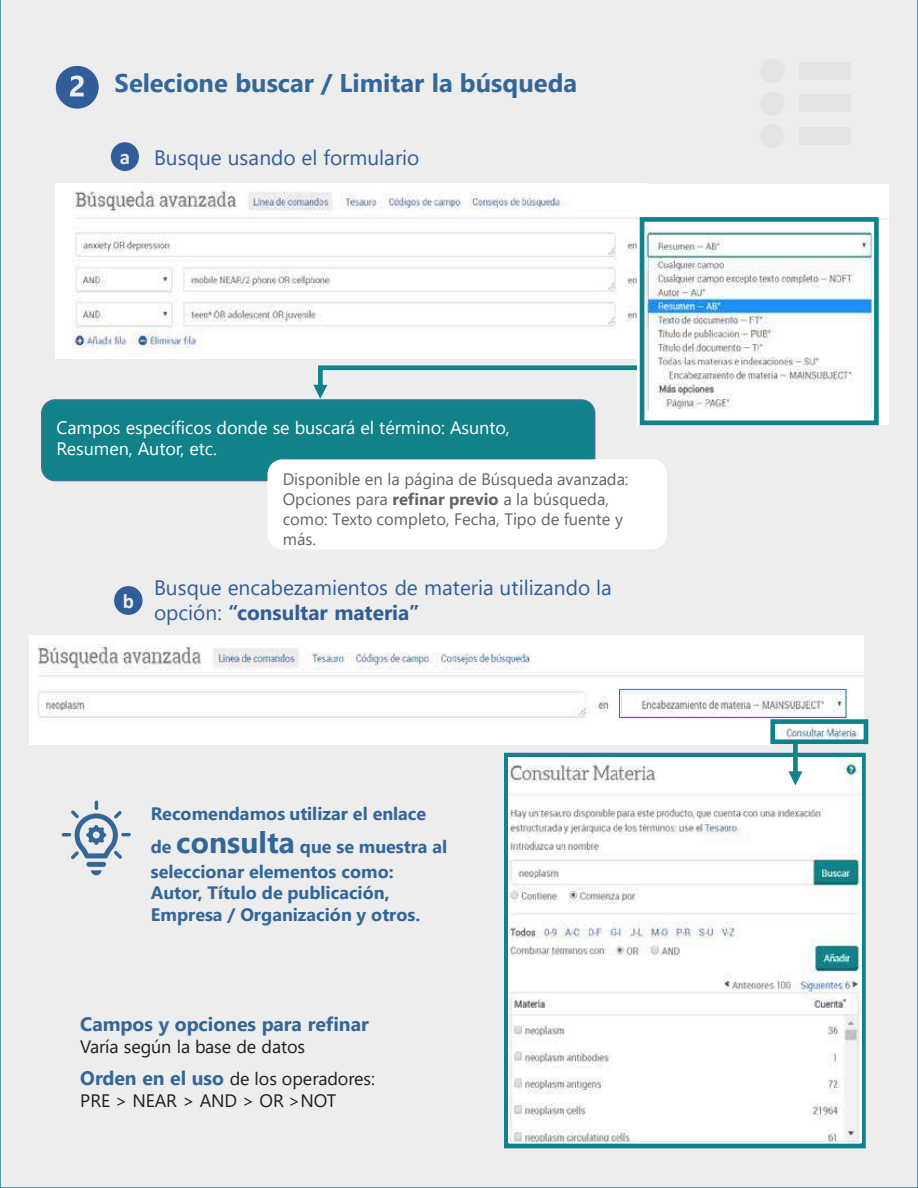
<style>
.page{position:relative;width:918px;height:1188px;background:#ededed}
.page>*{position:absolute;margin:0;border:0;box-sizing:border-box;transform-origin:0 0}
.t1{font:700 25.5px "Segoe UI";color:#369}
.t2{font:20.85px/25.2px "Segoe UI";color:#315d99}
.t3{font:700 20.85px "Calibri";color:#ededed}
.t4{font:700 19.5px "Segoe UI";color:#369}
.t5{font:700 18px/21.6px "Segoe UI";color:#369}
.t6{font:18px/32.1px "Segoe UI";letter-spacing:-.005em;color:#1d1d1b}
.t7{font:18px/21px "Segoe UI";letter-spacing:-.005em;color:#fff}
.t8{font:16.5px/19.8px "Segoe UI";color:#646363}
.s1{font-weight:700}
.s2{font-size:29.85px}
.s3{font-weight:700;font-size:19.5px;color:#369}
</style>
<div class="page">
<div style="left:104px;top:62px;width:710px;height:41px;background:#ededed"></div>
<div style="left:56px;top:66px;width:42px;height:43px;background:#315d99;border-radius:50%"></div>
<svg style="left:70px;top:75px;width:14px;height:21px"></svg>
<div style="left:86px;top:862px;width:20px;height:5px;background:#369;border-radius:2px"></div>
<svg style="left:91px;top:870px;width:11px;height:5px"></svg>
<svg style="left:62px;top:801px;width:69px;height:58px;background:#bbc9d6"></svg>
<div style="left:504px;top:753px;width:362px;height:395px;border:5px solid #11828a"></div>
<div style="left:800px;top:62px;width:51px;height:18px;background:#e3e3e3"></div>
<div style="left:800px;top:127px;width:51px;height:18px;background:#e3e3e3"></div>
<div style="left:800px;top:95px;width:51px;height:17px;background:#e3e3e3"></div>
<div style="left:760px;top:59px;width:25px;height:24px;background:#e3e3e3;border-radius:50%"></div>
<div style="left:760px;top:91px;width:25px;height:25px;background:#e3e3e3;border-radius:50%"></div>
<div style="left:760px;top:124px;width:25px;height:24px;background:#e3e3e3;border-radius:50%"></div>
<div style="left:41px;top:399px;width:554px;height:82px;background:#11828a;border:1px solid #41719c;border-radius:13px"></div>
<svg style="left:313px;top:365px;width:325px;height:34px;background:#cbdcde"></svg>
<div style="left:267px;top:459px;width:400px;height:90px;background:#fff;border-radius:15px"></div>
<img style="left:55px;top:184px;width:583px;height:175px">
<img style="left:638px;top:184px;width:250px;height:241px">
<div style="left:640px;top:217px;width:239px;height:208px;border:5px solid #11828a"></div>
<img style="left:29px;top:636px;width:834px;height:108px">
<div style="left:770px;top:719px;width:98px;height:25px;border:5px solid #11828a"></div>
<div style="left:619px;top:689px;width:227px;height:29px;border:1px solid #11828a"></div>
<img style="left:509px;top:757px;width:353px;height:386px">
<svg style="left:788px;top:743px;width:14px;height:42px"></svg>
<div style="left:112px;top:143px;width:26px;height:27px;background:#315d99;border-radius:50%"></div>
<div style="left:111px;top:142px;width:28px;height:29px;border:1px solid #315d99;border-radius:50%"></div>
<div style="left:115px;top:587px;width:27px;height:27px;background:#315d99;border-radius:50%"></div>
<div style="left:114px;top:586px;width:29px;height:29px;border:1px solid #315d99;border-radius:50%"></div>
<h1 class="t1" style="left:115px;top:59px;width:464px">Selecione buscar / Limitar la búsqueda</h1>
<p class="t3" style="left:120px;top:142px;width:12px">a</p>
<p class="t2" style="left:154px;top:143px;width:267px">Busque usando el formulario</p>
<p class="t7" style="left:56px;top:416px;width:455px">Campos específicos donde se buscará el término: Asunto,<br>Resumen, Autor, etc.</p>
<p class="t8" style="left:283px;top:468px;width:347px">Disponible en la página de Búsqueda avanzada:<br>Opciones para <span class="s1">refinar previo</span> a la búsqueda, como: Texto completo, Fecha, Tipo de fuente y más.</p>
<p class="t3" style="left:123px;top:586px;width:13px">b</p>
<p class="t2" style="left:154px;top:573px;width:459px">Busque encabezamientos de materia utilizando la opción: <span class="s1">“consultar materia”</span></p>
<p class="t5" style="left:151px;top:796px;width:298px;line-height:33.2px">Recomendamos utilizar el enlace de <span class="s2">consulta</span> que se muestra al</p>
<p class="t5" style="left:151px;top:859px;width:271px">seleccionar elementos como:<br>Autor, Título de publicación,<br>Empresa / Organización y otros.</p>
<p class="t4" style="left:80px;top:1006px;width:290px">Campos y opciones para refinar</p>
<p class="t6" style="left:80px;top:1029px;width:296px">Varía según la base de datos<br><span class="s3">Orden en el uso</span> de los operadores:</p>
<p class="t6" style="left:80px;top:1083px;width:257px">PRE &gt; NEAR &gt; AND &gt; OR &gt;NOT</p>
</div>
